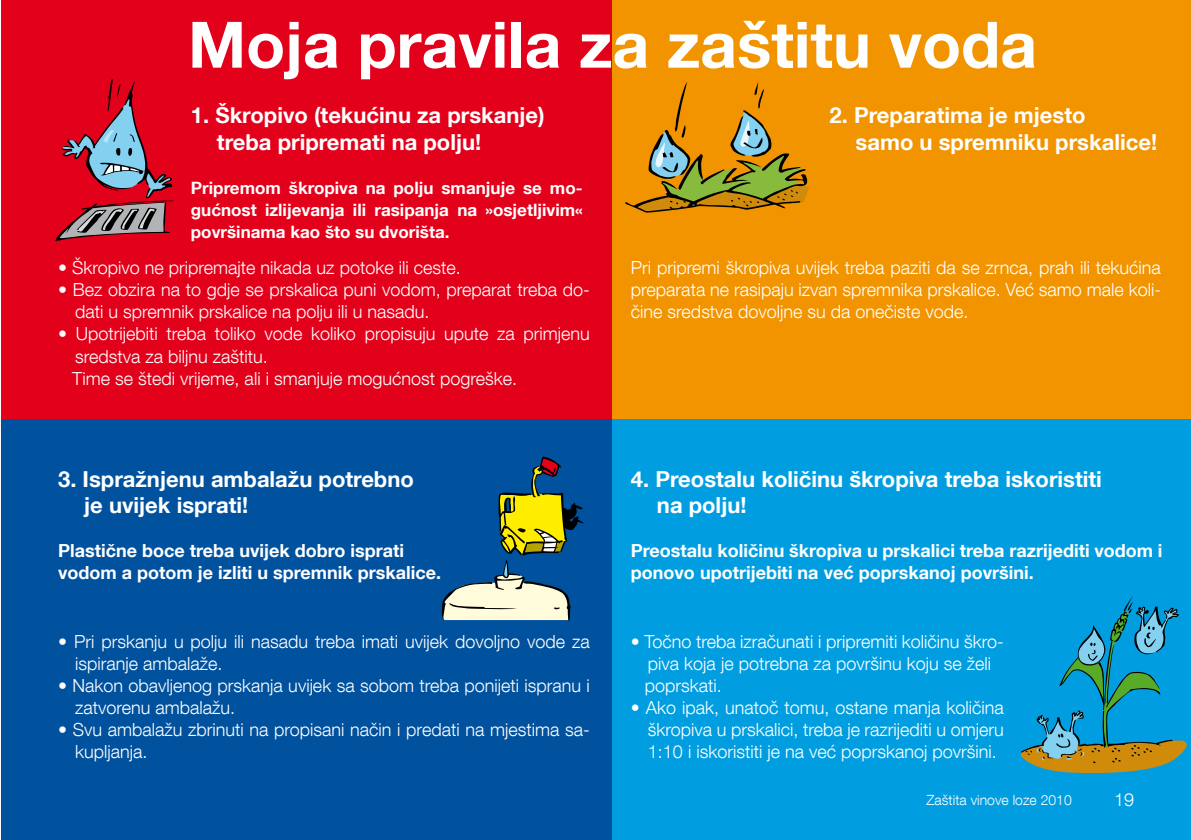
<style>
.page{position:relative;width:1191px;height:840px;background:#fff}
.page>*{position:absolute;margin:0;border:0;box-sizing:border-box;transform-origin:0 0}
.t1{font:700 64px "Helvetica Neue LT Com";color:#fff}
.t2{font:700 22px/26.4px "Helvetica Neue LT Com";color:#fff}
.t3{font:300 18px/22px "Helvetica Neue LT Com";color:#fff}
.t4{font:700 18px/22px "Helvetica Neue LT Com";color:#fff}
.t5{font:700 17px/22px "Helvetica Neue LT Com";color:#fff;text-align:justify}
.t6{font:300 14px "Helvetica Neue LT Com";color:#fff}
</style>
<div class="page">
<div style="left:1px;top:0;width:611px;height:420px;background:#e2001a"></div>
<div style="left:1px;top:420px;width:611px;height:419px;background:#00519e"></div>
<div style="left:612px;top:0;width:579px;height:420px;background:#f29400"></div>
<div style="left:612px;top:420px;width:579px;height:419px;background:#009ee0"></div>
<svg style="left:55px;top:79px;width:119px;height:162px"></svg>
<svg style="left:625px;top:82px;width:184px;height:130px"></svg>
<svg style="left:442px;top:456px;width:141px;height:164px"></svg>
<svg style="left:1020px;top:596px;width:166px;height:176px"></svg>
<h1 class="t1" style="left:188px;top:4px;width:850px">Moja pravila za zaštitu voda</h1>
<p class="t2" style="left:217px;top:101px;width:329px;text-indent:-26px">1. Škropivo (tekućinu za prskanje) treba pripremati na polju!</p>
<p class="t5" style="left:191px;top:176px;width:393px">Pripremom škropiva na polju smanjuje se mo&shy;gućnost izlijevanja ili rasipanja na »osjetljivim« površinama kao što su dvorišta.</p>
<p class="t2" style="left:855px;top:101px;width:303px;text-indent:-26px">2. Preparatima je mjesto<br>samo u spremniku prskalice!</p>
<p class="t3" style="left:58px;top:256px;width:404px">• Škropivo ne pripremajte nikada uz potoke ili ceste.</p>
<p class="t3" style="left:75px;top:278px;width:516px;text-indent:-17px">• Bez obzira na to gdje se prskalica puni vodom, preparat treba do&shy;dati u spremnik prskalice na polju ili u nasadu.</p>
<p class="t3" style="left:72px;top:322px;width:519px;text-indent:-14px">• Upotrijebiti treba toliko vode koliko propisuju upute za primjenu sredstva za biljnu zaštitu.<br>Time se štedi vrijeme, ali i smanjuje mogućnost pogreške.</p>
<p class="t2" style="left:84px;top:465px;width:331px;text-indent:-26px">3. Ispražnjenu ambalažu potrebno je uvijek isprati!</p>
<p class="t4" style="left:58px;top:539px;width:384px">Plastične boce treba uvijek dobro isprati vodom a potom je izliti u spremnik prskalice.</p>
<p class="t3" style="left:75px;top:630px;width:516px;text-indent:-17px">• Pri prskanju u polju ili nasadu treba imati uvijek dovoljno vode za ispiranje ambalaže.</p>
<p class="t3" style="left:75px;top:674px;width:516px;text-indent:-17px">• Nakon obavljenog prskanja uvijek sa sobom treba ponijeti ispranu i zatvorenu ambalažu.</p>
<p class="t3" style="left:75px;top:718px;width:516px;text-indent:-17px">• Svu ambalažu zbrinuti na propisani način i predati na mjestima sa&shy;kupljanja.</p>
<p class="t3" style="left:631px;top:256px;width:531px;text-align:justify">Pri pripremi škropiva uvijek treba paziti da se zrnca, prah ili tekućina preparata ne rasipaju izvan spremnika prskalice. Već samo male koli&shy;čine sredstva dovoljne su da onečiste vode.</p>
<p class="t2" style="left:657px;top:465px;width:446px;text-indent:-26px">4. Preostalu količinu škropiva treba iskoristiti na polju!</p>
<p class="t4" style="left:631px;top:539px;width:533px">Preostalu količinu škropiva u prskalici treba razrijediti vodom i ponovo upotrijebiti na već poprskanoj površini.</p>
<p class="t3" style="left:645px;top:630px;width:360px;text-indent:-14px">• Točno treba izračunati i pripremiti količinu škro&shy;piva koja je potrebna za površinu koju se želi poprskati.</p>
<p class="t3" style="left:648px;top:696px;width:357px;text-align:justify;text-indent:-17px">• Ako ipak, unatoč tomu, ostane manja količina škropiva u prskalici, treba je razrijediti u omjeru 1:10 i iskoristiti je na već poprskanoj površini.</p>
<p class="t6" style="left:926px;top:791px;width:147px">Zaštita vinove loze 2010</p>
<p class="t3" style="left:1114px;top:788px;width:22px">19</p>
</div>
